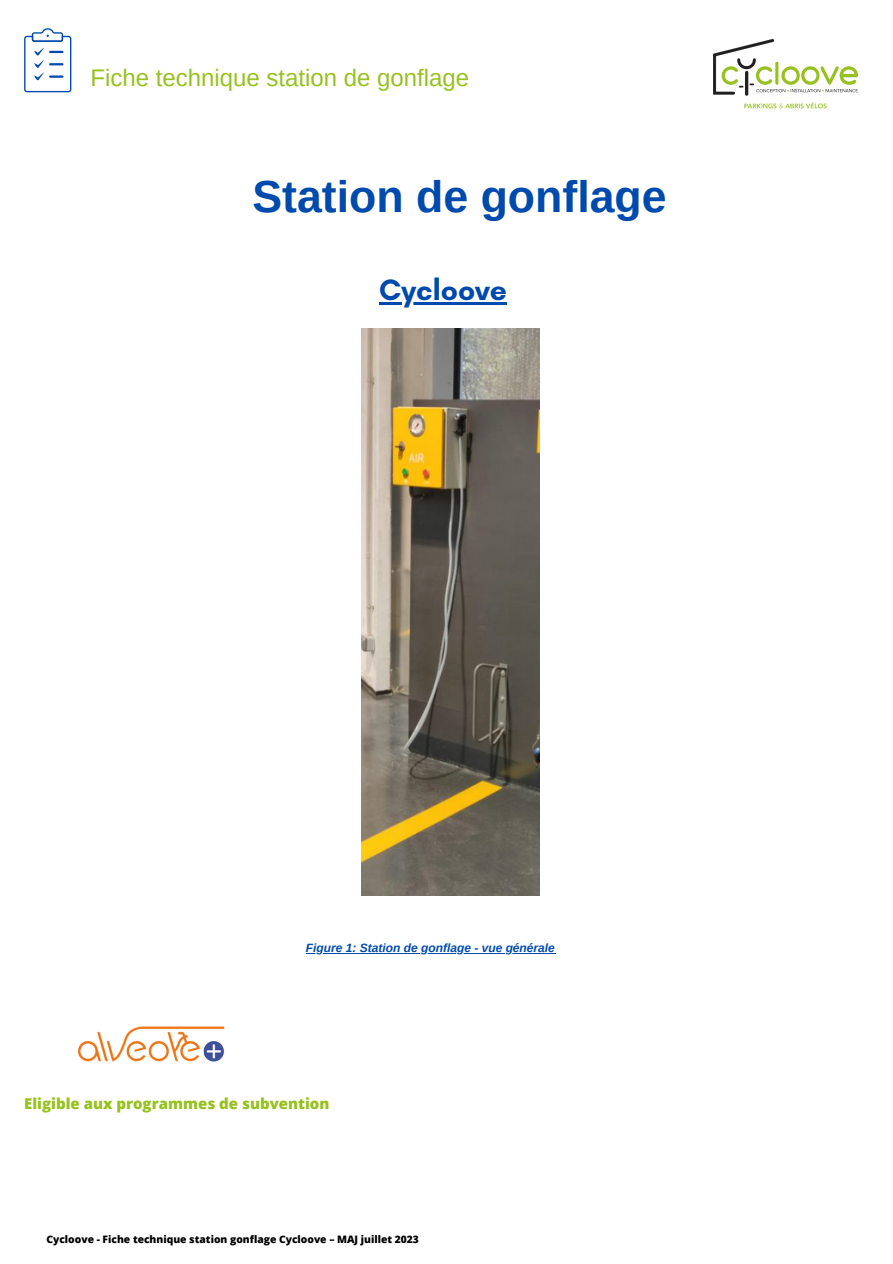
<style>
.page{position:relative;width:893px;height:1264px;background:#fff}
.page>*{position:absolute;margin:0;border:0;box-sizing:border-box;transform-origin:0 0}
.t1{font:700 44.7px "Arimo";color:#004aad}
.t2{font:700 30px "Glacial Indifference";color:#004aad}
.t3{font:24px "Arimo";color:#96c11e}
.t4{font:800 15px "Open Sans";color:#96c11e}
.t5{font:italic 700 12px "Arimo";color:#004aad}
.t6{font:800 10.35px "Open Sans";color:#000}
</style>
<div class="page">
<img style="left:713px;top:40px;width:144px;height:69px">
<svg style="left:24px;top:28px;width:47px;height:64px"></svg>
<hr style="left:49px;top:75px;width:14px;height:3px;background:#004aad">
<img style="left:361px;top:328px;width:178px;height:567px">
<img style="left:77px;top:1026px;width:148px;height:36px">
<hr style="left:379px;top:302px;width:128px;height:3px;background:#004aad">
<hr style="left:306px;top:952px;width:249px;height:1px;background:#004aad">
<p class="t3" style="left:90px;top:64px;width:380px">Fiche technique station de gonflage</p>
<p class="t1" style="left:252px;top:172px;width:416px">Station de gonflage</p>
<p class="t2" style="left:379px;top:272px;width:129px">Cycloove</p>
<p class="t5" style="left:306px;top:940px;width:250px">Figure 1: Station de gonflage - vue générale</p>
<p class="t4" style="left:24px;top:1092px;width:307px">Eligible aux programmes de subvention</p>
<p class="t6" style="left:46px;top:1231px;width:374px">Cycloove - Fiche technique station gonflage Cycloove – MAJ juillet 2023</p>
</div>
